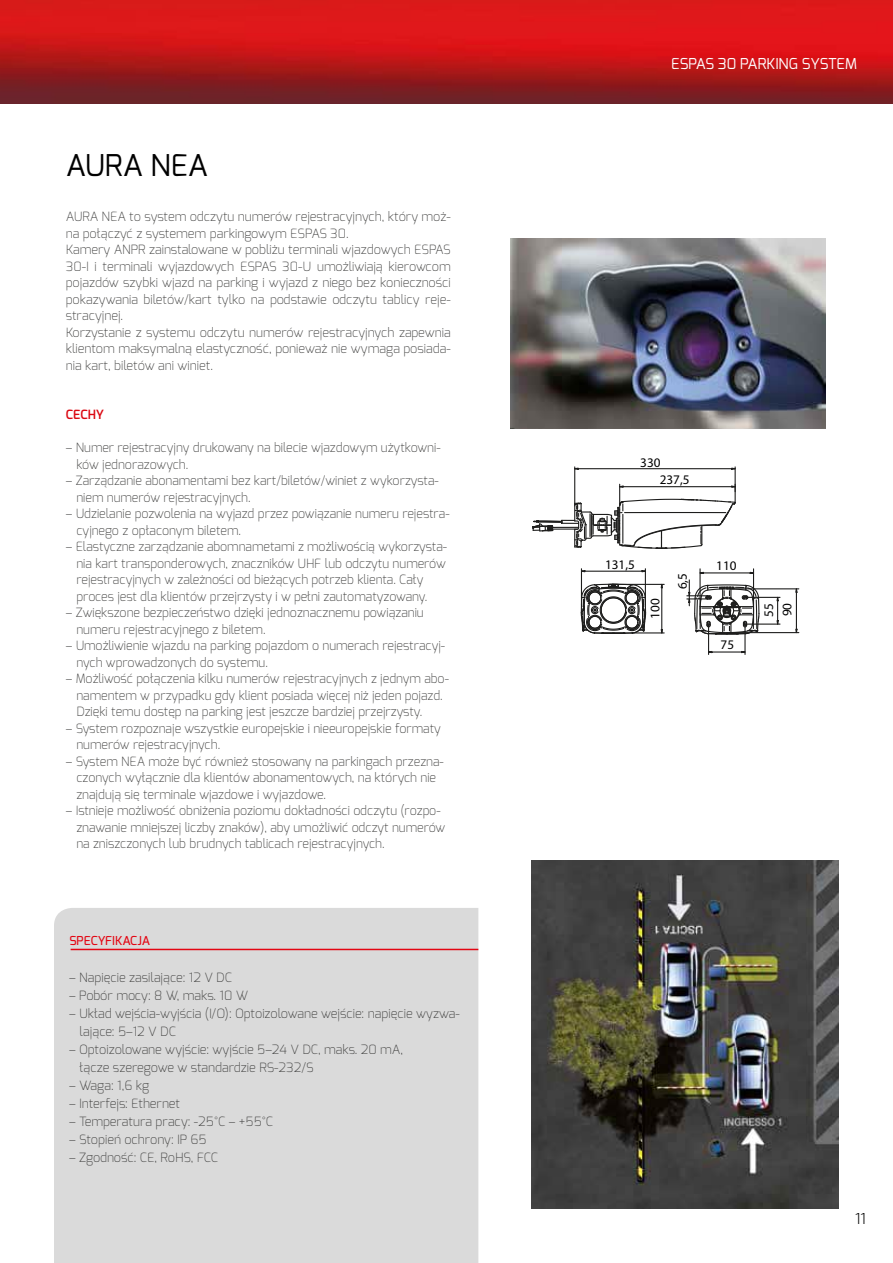
<style>
.page{position:relative;width:893px;height:1263px;background:#fff}
.page>*{position:absolute;margin:0;border:0;box-sizing:border-box;transform-origin:0 0}
.t1{font:30px "Exo";color:#000}
.t2{font:15px "Exo";color:#fff}
.t3{font:300 15px "Exo";color:#000}
.t4{font:13.2px/18.6px "Myriad Pro";color:#000}
.t5{font:200 12.75px/16.5px "Exo";color:#3c3c3b}
.t6{font:600 12.75px "Exo";color:#db0812}
.t7{font:500 12.3px "Exo";color:#e30613}
</style>
<div class="page">
<img style="left:0;top:0;width:893px;height:103px">
<img style="left:532px;top:861px;width:307px;height:348px">
<img style="left:510px;top:238px;width:315px;height:191px">
<svg style="left:580px;top:583px;width:67px;height:51px"></svg>
<hr style="left:581px;top:569px;width:1px;height:36px;background:#1d1d1c">
<hr style="left:645px;top:569px;width:1px;height:36px;background:#1d1d1c">
<hr style="left:581px;top:571px;width:64px;height:1px;background:#1d1d1c">
<hr style="left:613px;top:584px;width:51px;height:1px;background:#1d1d1c">
<hr style="left:632px;top:632px;width:32px;height:1px;background:#1d1d1c">
<hr style="left:661px;top:584px;width:1px;height:49px;background:#1d1d1c">
<hr style="left:699px;top:569px;width:2px;height:54px;background:#1d1d1c">
<hr style="left:753px;top:569px;width:1px;height:54px;background:#1d1d1c">
<hr style="left:746px;top:597px;width:34px;height:1px;background:#1d1d1c">
<hr style="left:747px;top:623px;width:33px;height:2px;background:#1d1d1c">
<hr style="left:727px;top:588px;width:72px;height:1px;background:#1d1d1c">
<hr style="left:727px;top:632px;width:72px;height:1px;background:#1d1d1c">
<hr style="left:796px;top:589px;width:1px;height:44px;background:#1d1d1c">
<svg style="left:641px;top:569px;width:5px;height:4px"></svg>
<svg style="left:660px;top:583px;width:4px;height:6px"></svg>
<svg style="left:660px;top:628px;width:4px;height:6px"></svg>
<svg style="left:532px;top:467px;width:204px;height:82px"></svg>
<svg style="left:776px;top:596px;width:3px;height:29px"></svg>
<svg style="left:794px;top:588px;width:4px;height:5px"></svg>
<svg style="left:794px;top:628px;width:4px;height:6px"></svg>
<svg style="left:687px;top:571px;width:73px;height:84px"></svg>
<div style="left:54px;top:908px;width:424px;height:355px;background:#dadada"></div>
<hr style="left:71px;top:949px;width:407px;height:1px;background:#e30613">
<h1 class="t1" style="left:66px;top:146px;width:144px">AURA NEA</h1>
<p class="t5" style="left:66px;top:208px;width:386px">AURA NEA to system odczytu numerów rejestracyjnych, który moż&shy;na połączyć z systemem parkingowym ESPAS 30.<br>Kamery ANPR zainstalowane w pobliżu terminali wjazdowych ESPAS 30-I i terminali wyjazdowych ESPAS 30-U umożliwiają kierowcom pojazdów szybki wjazd na parking i wyjazd z niego bez konieczności pokazywania biletów/kart tylko na podstawie odczytu tablicy reje&shy;stracyjnej.<br>Korzystanie z systemu odczytu numerów rejestracyjnych zapewnia klientom maksymalną elastyczność, ponieważ nie wymaga posiada&shy;nia kart, biletów ani winiet.</p>
<p class="t6" style="left:66px;top:406px;width:40px">CECHY</p>
<p class="t5" style="left:76px;top:439px;width:366px;text-indent:-10px">– Numer rejestracyjny drukowany na bilecie wjazdowym użytkowni&shy;ków jednorazowych.</p>
<p class="t5" style="left:76px;top:472px;width:364px;text-indent:-10px">– Zarządzanie abonamentami bez kart/biletów/winiet z wykorzysta&shy;niem numerów rejestracyjnych.</p>
<p class="t5" style="left:76px;top:505px;width:375px;text-indent:-10px">– Udzielanie pozwolenia na wyjazd przez powiązanie numeru rejestra&shy;cyjnego z opłaconym biletem.</p>
<p class="t5" style="left:76px;top:538px;width:372px;text-indent:-10px">– Elastyczne zarządzanie abomnametami z możliwością wykorzysta&shy;nia kart transponderowych, znaczników UHF lub odczytu numerów rejestracyjnych w zależności od bieżących potrzeb klienta. Cały proces jest dla klientów przejrzysty i w pełni zautomatyzowany.</p>
<p class="t5" style="left:76px;top:604px;width:349px;text-indent:-10px">– Zwiększone bezpieczeństwo dzięki jednoznacznemu powiązaniu numeru rejestracyjnego z biletem.</p>
<p class="t5" style="left:76px;top:637px;width:370px;text-indent:-10px">– Umożliwienie wjazdu na parking pojazdom o numerach rejestracyj&shy;nych wprowadzonych do systemu.</p>
<p class="t5" style="left:76px;top:670px;width:374px;text-indent:-10px">– Możliwość połączenia kilku numerów rejestracyjnych z jednym abo&shy;namentem w przypadku gdy klient posiada więcej niż jeden pojazd.<br>Dzięki temu dostęp na parking jest jeszcze bardziej przejrzysty.</p>
<p class="t5" style="left:76px;top:720px;width:366px;text-indent:-10px">– System rozpoznaje wszystkie europejskie i nieeuropejskie formaty numerów rejestracyjnych.</p>
<p class="t5" style="left:76px;top:753px;width:369px;text-indent:-10px">– System NEA może być również stosowany na parkingach przezna&shy;czonych wyłącznie dla klientów abonamentowych, na których nie znajdują się terminale wjazdowe i wyjazdowe.</p>
<p class="t5" style="left:76px;top:802px;width:370px;text-indent:-10px">– Istnieje możliwość obniżenia poziomu dokładności odczytu (rozpo&shy;znawanie mniejszej liczby znaków), aby umożliwić odczyt numerów na zniszczonych lub brudnych tablicach rejestracyjnych.</p>
<p class="t7" style="left:69px;top:933px;width:82px">SPECYFIKACJA</p>
<p class="t5" style="left:69px;top:969px;width:164px">– Napięcie zasilające: 12 V DC</p>
<p class="t5" style="left:69px;top:987px;width:181px">– Pobór mocy: 8 W, maks. 10 W</p>
<p class="t5" style="left:80px;top:1004px;width:382px;line-height:18px;text-indent:-11px">– Układ wejścia-wyjścia (I/O): Optoizolowane wejście: napięcie wyzwa&shy;lające: 5–12 V DC</p>
<p class="t5" style="left:80px;top:1040px;width:325px;line-height:18px;text-indent:-11px">– Optoizolowane wyjście: wyjście 5–24 V DC, maks. 20 mA, łącze szeregowe w standardzie RS-232/S</p>
<p class="t5" style="left:69px;top:1077px;width:82px">– Waga: 1,6 kg</p>
<p class="t5" style="left:69px;top:1095px;width:113px">– Interfejs: Ethernet</p>
<p class="t5" style="left:69px;top:1113px;width:206px">– Temperatura pracy: -25°C – +55°C</p>
<p class="t5" style="left:69px;top:1131px;width:139px">– Stopień ochrony: IP 65</p>
<p class="t5" style="left:69px;top:1149px;width:151px">– Zgodność: CE, RoHS, FCC</p>
<p class="t2" style="left:671px;top:54px;width:187px">ESPAS 30 PARKING SYSTEM</p>
<p class="t4" style="left:640px;top:453px;width:22px">330</p>
<p class="t4" style="left:660px;top:470px;width:31px">237,5</p>
<p class="t4" style="left:605px;top:555px;width:31px">131,5</p>
<p class="t4" style="left:716px;top:556px;width:22px">110</p>
<p class="t4" style="left:673px;top:589px;width:18px;rotate:-90deg">6,5</p>
<p class="t4" style="left:645px;top:619px;width:22px;rotate:-90deg">100</p>
<p class="t4" style="left:759px;top:617px;width:16px;rotate:-90deg">55<br>90</p>
<p class="t4" style="left:721px;top:635px;width:15px">75</p>
<p class="t3" style="left:855px;top:1209px;width:12px">11</p>
</div>
